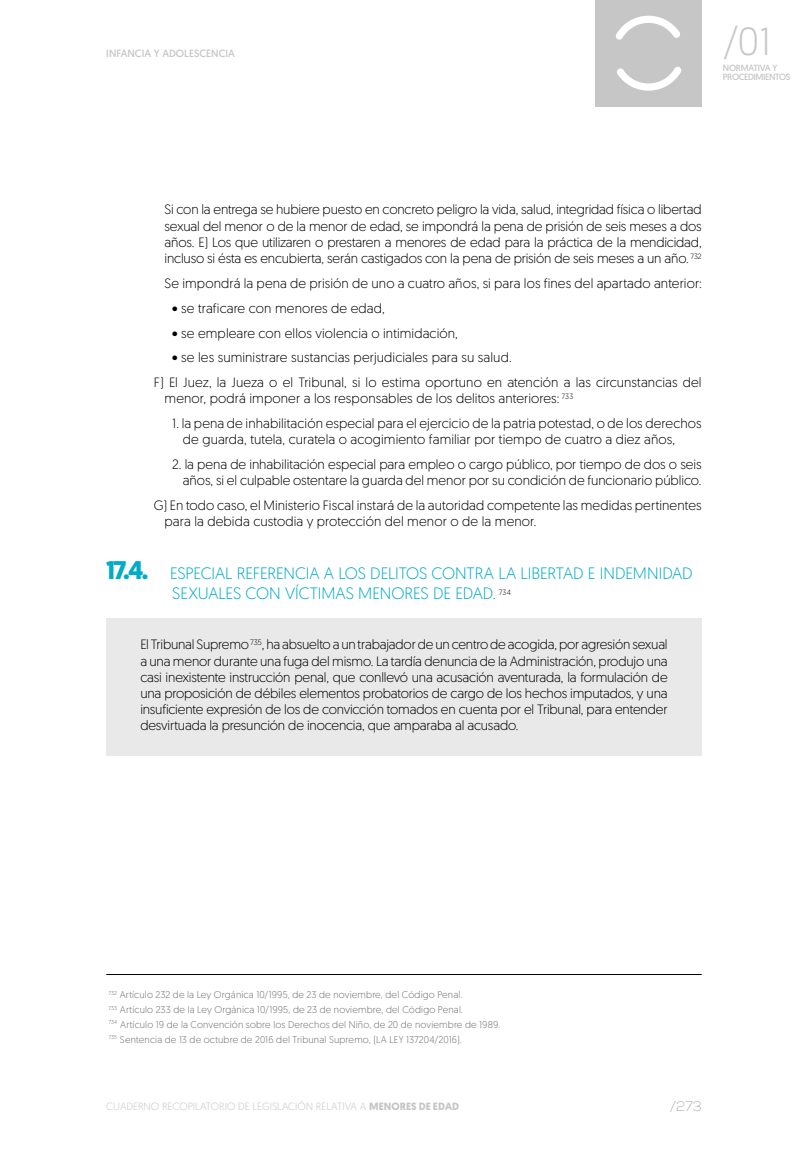
<style>
.page{position:relative;width:808px;height:1149px;background:#fff}
.page>*{position:absolute;margin:0;border:0;box-sizing:border-box;transform-origin:0 0}
.t1{font:300 39px "Geomanist";color:#c6c6c6}
.t2{font:300 16.5px/19.8px "Geomanist";letter-spacing:-.005em;color:#00acc8}
.t3{font:300 13.5px/16.2px "Geomanist";letter-spacing:.005em;color:#000}
.t4{font:100 13.5px "Nexa";color:#878787}
.t5{font:300 10.5px "Geomanist";color:#c6c6c6}
.t6{font:10.5px "Geomanist";color:#c6c6c6}
.t7{font:300 9.75px/14.9px "Geomanist";letter-spacing:.02em;color:#706f6f}
.t8{font:9px/9px "Geomanist";letter-spacing:-.04em;color:#c6c6c6}
.s1{font-weight:700;font-size:25.5px}
.s2{font-weight:700}
</style>
<div class="page">
<div style="left:106px;top:617px;width:596px;height:138px;background:#e9e9e9"></div>
<hr style="left:106px;top:973px;width:596px;height:1px;background:#000">
<div style="left:595px;top:0;width:107px;height:106px;background:#c6c6c6"></div>
<svg style="left:617px;top:66px;width:65px;height:25px"></svg>
<svg style="left:616px;top:15px;width:64px;height:25px"></svg>
<p class="t6" style="left:106px;top:47px;width:130px">INFANCIA Y ADOLESCENCIA</p>
<h1 class="t1" style="left:723px;top:17px;width:49px">/01</h1>
<p class="t8" style="left:723px;top:63px;width:69px">NORMATIVA Y<br>PROCEDIMIENTOS</p>
<p class="t3" style="left:165px;top:201px;width:539px;text-align:justify">Si con la entrega se hubiere puesto en concreto peligro la vida, salud, integridad física o libertad sexual del menor o de la menor de edad, se impondrá la pena de prisión de seis meses a dos años. E) Los que utilizaren o prestaren a menores de edad para la práctica de la mendicidad, incluso si ésta es encubierta, serán castigados con la pena de prisión de seis meses a un año. <sup>732</sup></p>
<p class="t3" style="left:165px;top:275px;width:539px">Se impondrá la pena de prisión de uno a cuatro años, si para los fines del apartado anterior:</p>
<p class="t3" style="left:172px;top:299px;width:214px">• se traficare con menores de edad,</p>
<p class="t3" style="left:172px;top:324px;width:287px">• se empleare con ellos violencia o intimidación,</p>
<p class="t3" style="left:154px;top:344px;width:549px;line-height:24.8px;text-indent:18px">• se les suministrare sustancias perjudiciales para su salud.<br>F) El Juez, la Jueza o el Tribunal, si lo estima oportuno en atención a las circunstancias del</p>
<p class="t3" style="left:165px;top:390px;width:410px">menor, podrá imponer a los responsables de los delitos anteriores: <sup>733</sup></p>
<p class="t3" style="left:183px;top:415px;width:520px;text-indent:-11px">1. la pena de inhabilitación especial para el ejercicio de la patria potestad, o de los derechos de guarda, tutela, curatela o acogimiento familiar por tiempo de cuatro a diez años,</p>
<p class="t3" style="left:172px;top:455px;width:531px;text-align:right">2. la pena de inhabilitación especial para empleo o cargo público, por tiempo de dos o seis años, si el culpable ostentare la guarda del menor por su condición de funcionario público.</p>
<p class="t3" style="left:165px;top:496px;width:538px;text-indent:-11px">G) En todo caso, el Ministerio Fiscal instará de la autoridad competente las medidas pertinentes para la debida custodia y protección del menor o de la menor.</p>
<p class="t2" style="left:172px;top:563px;width:522px;text-indent:-66px"><span class="s1">17.4.</span> ESPECIAL REFERENCIA A LOS DELITOS CONTRA LA LIBERTAD E INDEMNIDAD<br>SEXUALES CON VÍCTIMAS MENORES DE EDAD. <sup>734</sup></p>
<p class="t3" style="left:140px;top:636px;width:529px;text-align:justify">El Tribunal Supremo <sup>735</sup>, ha absuelto a un trabajador de un centro de acogida, por agresión sexual a una menor durante una fuga del mismo. La tardía denuncia de la Administración, produjo una casi inexistente instrucción penal, que conllevó una acusación aventurada, la formulación de una proposición de débiles elementos probatorios de cargo de los hechos imputados, y una insuficiente expresión de los de convicción tomados en cuenta por el Tribunal, para entender desvirtuada la presunción de inocencia, que amparaba al acusado.</p>
<p class="t7" style="left:108px;top:986px;width:393px"><sup>732</sup> Artículo 232 de la Ley Orgánica 10/1995, de 23 de noviembre, del Código Penal.<br><sup>733</sup> Artículo 233 de la Ley Orgánica 10/1995, de 23 de noviembre, del Código Penal.<br><sup>734</sup> Artículo 19 de la Convención sobre los Derechos del Niño, de 20 de noviembre de 1989.<br><sup>735</sup> Sentencia de 13 de octubre de 2016 del Tribunal Supremo, (LA LEY 137204/2016).</p>
<p class="t5" style="left:106px;top:1099px;width:354px">CUADERNO RECOPILATORIO DE LEGISLACIÓN RELATIVA A <span class="s2">MENORES DE EDAD</span></p>
<p class="t4" style="left:670px;top:1097px;width:33px">/273</p>
</div>
